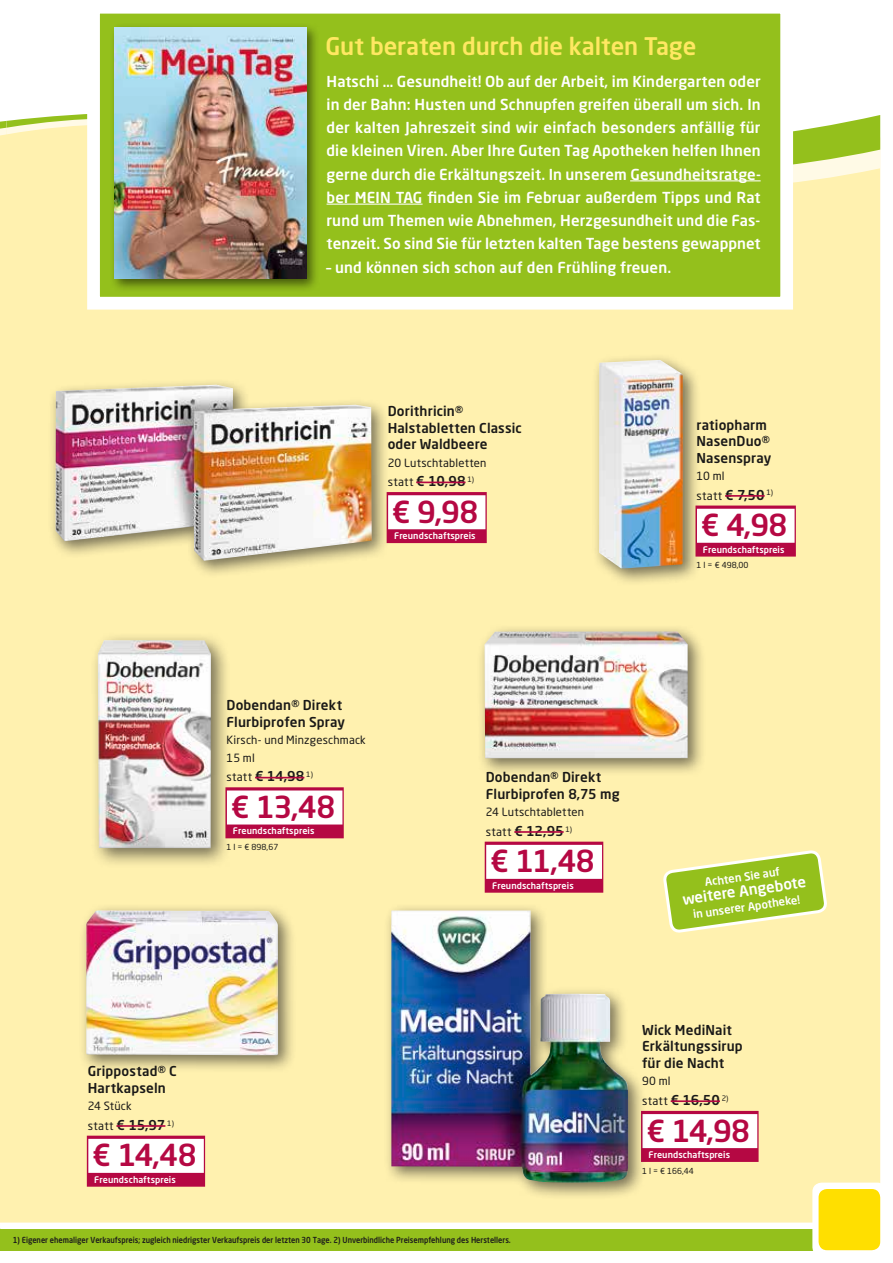
<style>
.page{position:relative;width:893px;height:1263px;background:#fff}
.page>*{position:absolute;margin:0;border:0;box-sizing:border-box;transform-origin:0 0}
._04_Angebotspreis{font:500 30px "Neo Sans Pro";letter-spacing:-.025em;color:#b50843}
.t1{font:500 24px "Neo Sans Pro";letter-spacing:-.005em;color:#ffe862}
.t2{font:500 15px/23.2px "Neo Sans Pro";letter-spacing:.005em;color:#fff;text-align:justify}
._01_Artikel{font:500 13.5px/16.5px "Neo Sans Pro";letter-spacing:.01em;color:#1a1918}
._03_statt_Preis{font:500 13.5px "Neo Sans Pro";letter-spacing:-.01em;color:#1a1918}
._03_statt_Preis-2{font:11.55px "Neo Sans Pro";letter-spacing:.025em;color:#1a1918}
._02_Text{font:11.25px "Neo Sans Pro";letter-spacing:.015em;color:#1a1918}
.t3{font:500 11.25px "Neo Sans Pro";color:#fff}
._07_T_Wirberaten{font:500 9px "Neo Sans Pro";letter-spacing:.01em;color:#fff}
.t4{font:500 8.25px "Neo Sans Pro";color:#1d1d1b;scale:.9 1}
._05_Grundpreis{font:8.25px "Neo Sans Pro";color:#1a1918}
.s1{font-weight:400;font-size:11.55px}
.s2{font-weight:500;font-size:13.5px}
</style>
<div class="page">
<div style="left:0;top:209px;width:880px;height:1013px;background:#fff1af"></div>
<div style="left:0;top:1229px;width:880px;height:21px;background:#94c01c"></div>
<div style="left:812px;top:1182px;width:74px;height:74px;background:#fff;border-radius:9px"></div>
<div style="left:819px;top:1189px;width:61px;height:61px;background:#ffdf00;border-radius:9px"></div>
<svg style="left:0;top:121px;width:6px;height:88px"></svg>
<svg style="left:6px;top:114px;width:874px;height:113px;background:#ecea9f"></svg>
<svg style="left:87px;top:13px;width:706px;height:297px;background:#9fc735"></svg>
<hr style="left:630px;top:180px;width:131px;height:1px;background:#fff">
<hr style="left:327px;top:204px;width:96px;height:1px;background:#fff">
<div style="left:110px;top:23px;width:210px;height:269px;background:#1a1918;opacity:.6"></div>
<img style="left:115px;top:28px;width:191px;height:251px">
<div style="left:48px;top:377px;width:342px;height:201px;background:#1a1918;opacity:.6"></div>
<img style="left:56px;top:385px;width:316px;height:176px">
<div style="left:387px;top:492px;width:100px;height:51px;background:#b50843"></div>
<div style="left:388px;top:495px;width:97px;height:34px;background:#fff"></div>
<hr style="left:416px;top:482px;width:50px;height:1px;background:#b50843">
<div style="left:477px;top:624px;width:229px;height:152px;background:#1a1918;opacity:.6"></div>
<img style="left:484px;top:631px;width:204px;height:127px">
<div style="left:485px;top:842px;width:118px;height:51px;background:#b50843"></div>
<div style="left:486px;top:845px;width:116px;height:34px;background:#fff"></div>
<hr style="left:514px;top:831px;width:50px;height:2px;background:#b50843">
<div style="left:641px;top:1111px;width:118px;height:51px;background:#b50843"></div>
<div style="left:642px;top:1114px;width:115px;height:34px;background:#fff"></div>
<hr style="left:671px;top:1100px;width:49px;height:2px;background:#b50843">
<div style="left:384px;top:903px;width:262px;height:298px;background:#1a1918;opacity:.6"></div>
<img style="left:391px;top:910px;width:237px;height:272px">
<div style="left:90px;top:632px;width:141px;height:236px;background:#1a1918;opacity:.6"></div>
<img style="left:98px;top:640px;width:113px;height:208px">
<div style="left:225px;top:787px;width:119px;height:51px;background:#b50843"></div>
<div style="left:227px;top:790px;width:115px;height:34px;background:#fff"></div>
<hr style="left:255px;top:777px;width:49px;height:1px;background:#b50843">
<div style="left:592px;top:353px;width:109px;height:233px;background:#1a1918;opacity:.6"></div>
<img style="left:599px;top:360px;width:84px;height:208px">
<div style="left:695px;top:505px;width:101px;height:52px;background:#b50843"></div>
<div style="left:697px;top:509px;width:98px;height:34px;background:#fff"></div>
<hr style="left:725px;top:495px;width:40px;height:2px;background:#b50843">
<div style="left:79px;top:903px;width:217px;height:170px;background:#1a1918;opacity:.6"></div>
<img style="left:86px;top:910px;width:192px;height:145px">
<div style="left:87px;top:1136px;width:118px;height:51px;background:#b50843"></div>
<div style="left:88px;top:1139px;width:116px;height:34px;background:#fff"></div>
<hr style="left:116px;top:1125px;width:49px;height:2px;background:#b50843">
<svg style="left:664px;top:816px;width:162px;height:151px;background:#d8e07e"></svg>
<p class="t1" style="left:326px;top:31px;width:372px">Gut beraten durch die kalten Tage</p>
<p class="t2" style="left:327px;top:69px;width:436px">Hatschi … Gesundheit! Ob auf der Arbeit, im Kindergarten oder in der Bahn: Husten und Schnupfen greifen überall um sich. In der kalten Jahreszeit sind wir einfach besonders anfällig für die kleinen Viren. Aber Ihre Guten Tag Apotheken helfen Ihnen gerne durch die Erkältungszeit. In unserem Gesundheitsratge&shy;ber MEIN TAG finden Sie im Februar außerdem Tipps und Rat rund um Themen wie Abnehmen, Herzgesundheit und die Fas&shy;tenzeit. So sind Sie für letzten kalten Tage bestens gewappnet</p>
<p class="t2" style="left:327px;top:255px;width:346px">– und können sich schon auf den Frühling freuen.</p>
<p class="_01_Artikel" style="left:388px;top:403px;width:136px">Dorithricin®<br>Halstabletten Classic oder Waldbeere</p>
<p class="_02_Text" style="left:388px;top:456px;width:100px">20 Lutschtabletten</p>
<p class="_03_statt_Preis" style="left:388px;top:473px;width:88px"><span class="s1">statt</span> € 10,98 <sup>1)</sup></p>
<p class="_04_Angebotspreis" style="left:392px;top:493px;width:88px">€ 9,98</p>
<p class="_07_T_Wirberaten" style="left:394px;top:530px;width:83px">Freundschaftspreis</p>
<p class="_01_Artikel" style="left:697px;top:416px;width:76px">ratiopharm<br>NasenDuo®<br>Nasenspray</p>
<p class="_02_Text" style="left:697px;top:469px;width:30px">10 ml</p>
<p class="_03_statt_Preis-2" style="left:697px;top:488px;width:78px">statt <span class="s2">€ 7,50</span> <sup>1)</sup></p>
<p class="_04_Angebotspreis" style="left:701px;top:506px;width:88px">€ 4,98</p>
<p class="_07_T_Wirberaten" style="left:703px;top:543px;width:83px">Freundschaftspreis</p>
<p class="_05_Grundpreis" style="left:697px;top:560px;width:53px">1 l = € 498,00</p>
<p class="_01_Artikel" style="left:227px;top:697px;width:120px">Dobendan® Direkt<br>Flurbiprofen Spray</p>
<p class="_02_Text" style="left:227px;top:733px;width:141px">Kirsch- und Minzgeschmack</p>
<p class="_02_Text" style="left:227px;top:751px;width:30px">15 ml</p>
<p class="_03_statt_Preis" style="left:227px;top:768px;width:88px"><span class="s1">statt</span> € 14,98 <sup>1)</sup></p>
<p class="_04_Angebotspreis" style="left:231px;top:788px;width:106px">€ 13,48</p>
<p class="_07_T_Wirberaten" style="left:233px;top:825px;width:83px">Freundschaftspreis</p>
<p class="_05_Grundpreis" style="left:227px;top:842px;width:53px">1 l = € 898,67</p>
<p class="_01_Artikel" style="left:486px;top:769px;width:135px">Dobendan® Direkt<br>Flurbiprofen 8,75 mg</p>
<p class="_02_Text" style="left:486px;top:805px;width:100px">24 Lutschtabletten</p>
<p class="_03_statt_Preis" style="left:486px;top:822px;width:88px"><span class="s1">statt</span> € 12,95 <sup>1)</sup></p>
<p class="_04_Angebotspreis" style="left:490px;top:842px;width:106px">€ 11,48</p>
<p class="_07_T_Wirberaten" style="left:492px;top:880px;width:83px">Freundschaftspreis</p>
<p class="t3" style="left:704px;top:875px;width:77px;rotate:-8deg">Achten Sie auf</p>
<p class="t2" style="left:681px;top:887px;width:126px;rotate:-8deg">weitere Angebote</p>
<p class="t3" style="left:692px;top:907px;width:109px;rotate:-8deg">in unserer Apotheke!</p>
<p class="_01_Artikel" style="left:88px;top:1063px;width:90px">Grippostad® C<br>Hartkapseln</p>
<p class="_02_Text" style="left:88px;top:1099px;width:45px">24 Stück</p>
<p class="_03_statt_Preis" style="left:88px;top:1116px;width:88px"><span class="s1">statt</span> € 15,97 <sup>1)</sup></p>
<p class="_04_Angebotspreis" style="left:92px;top:1136px;width:106px">€ 14,48</p>
<p class="_07_T_Wirberaten" style="left:94px;top:1173px;width:83px">Freundschaftspreis</p>
<p class="t4" style="left:13px;top:1234px;width:555px">1) Eigener ehemaliger Verkaufspreis; zugleich niedrigster Verkaufspreis der letzten 30 Tage. 2) Unverbindliche Preisempfehlung des Herstellers.</p>
<p class="_01_Artikel" style="left:642px;top:1021px;width:102px">Wick MediNait<br>Erkältungssirup für die Nacht</p>
<p class="_02_Text" style="left:642px;top:1074px;width:30px">90 ml</p>
<p class="_03_statt_Preis" style="left:642px;top:1091px;width:88px"><span class="s1">statt</span> € 16,50 <sup>2)</sup></p>
<p class="_04_Angebotspreis" style="left:646px;top:1112px;width:105px">€ 14,98</p>
<p class="_07_T_Wirberaten" style="left:648px;top:1149px;width:83px">Freundschaftspreis</p>
<p class="_05_Grundpreis" style="left:642px;top:1166px;width:53px">1 l = € 166,44</p>
</div>
